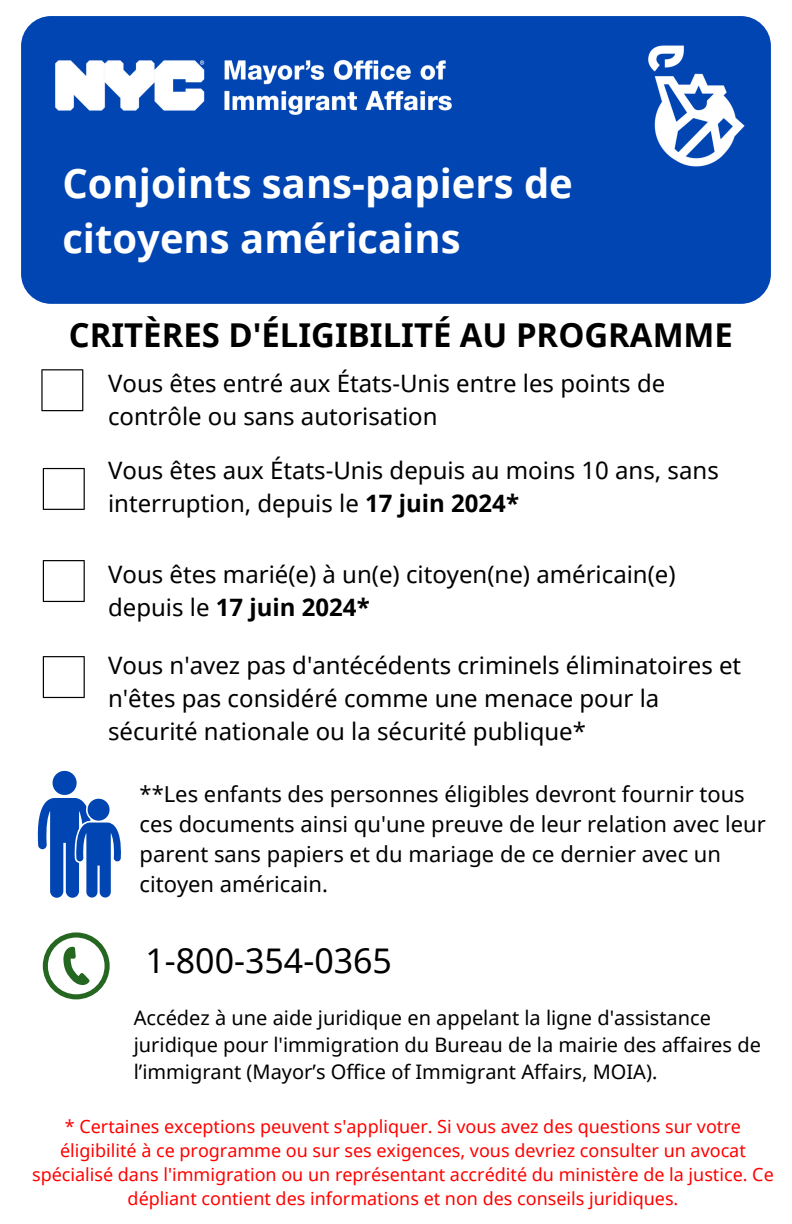
<style>
.page{position:relative;width:792px;height:1224px;background:#fff}
.page>*{position:absolute;margin:0;border:0;box-sizing:border-box;transform-origin:0 0}
.t1{font:700 40px/55.6px "Noto Sans";color:#fff}
.t2{font:34px "Noto Sans";color:#000}
.t3{font:700 32.8px "Noto Sans";color:#000}
.t4{font:24px/33px "Noto Sans";color:#000}
.t5{font:22px/30px "Noto Sans";color:#000}
.t6{font:20px/27px "Noto Sans";color:#000}
.t7{font:18px/24px "Noto Sans";color:#f00;text-align:center}
.s1{font-weight:700}
</style>
<div class="page">
<div style="left:21px;top:16px;width:750px;height:288px;background:#0045b2;border-radius:30px"></div>
<img style="left:648px;top:45px;width:97px;height:122px">
<img style="left:55px;top:59px;width:397px;height:56px">
<svg style="left:41px;top:369px;width:42px;height:42px"></svg>
<svg style="left:43px;top:932px;width:67px;height:67px"></svg>
<svg style="left:37px;top:771px;width:84px;height:127px"></svg>
<svg style="left:43px;top:468px;width:42px;height:42px"></svg>
<svg style="left:43px;top:560px;width:42px;height:42px"></svg>
<svg style="left:43px;top:656px;width:42px;height:42px"></svg>
<h2 class="t1" style="left:62px;top:155px;width:512px">Conjoints sans-papiers de citoyens américains</h2>
<p class="t3" style="left:69px;top:312px;width:666px">CRITÈRES D'ÉLIGIBILITÉ AU PROGRAMME</p>
<h4 class="t4" style="left:108px;top:367px;width:559px">Vous êtes entré aux États-Unis entre les points de contrôle ou sans autorisation</h4>
<p class="t4" style="left:108px;top:453px;width:612px">Vous êtes aux États-Unis depuis au moins 10 ans, sans interruption, depuis le <span class="s1">17 juin 2024*</span></p>
<h4 class="t4" style="left:108px;top:557px;width:569px">Vous êtes marié(e) à un(e) citoyen(ne) américain(e) depuis le <span class="s1">17 juin 2024*</span></h4>
<p class="t4" style="left:108px;top:648px;width:635px">Vous n'avez pas d'antécédents criminels éliminatoires et n'êtes pas considéré comme une menace pour la sécurité nationale ou la sécurité publique*</p>
<p class="t5" style="left:140px;top:778px;width:628px">**Les enfants des personnes éligibles devront fournir tous ces documents ainsi qu'une preuve de leur relation avec leur parent sans papiers et du mariage de ce dernier avec un citoyen américain.</p>
<h4 class="t2" style="left:146px;top:937px;width:248px">1-800-354-0365</h4>
<p class="t6" style="left:134px;top:1003px;width:629px">Accédez à une aide juridique en appelant la ligne d'assistance juridique pour l'immigration du Bureau de la mairie des affaires de l’immigrant (Mayor’s Office of Immigrant Affairs, MOIA).</p>
<h4 class="t7" style="left:32px;top:1114px;width:743px">* Certaines exceptions peuvent s'appliquer. Si vous avez des questions sur votre éligibilité à ce programme ou sur ses exigences, vous devriez consulter un avocat spécialisé dans l'immigration ou un représentant accrédité du ministère de la justice. Ce dépliant contient des informations et non des conseils juridiques.</h4>
</div>
